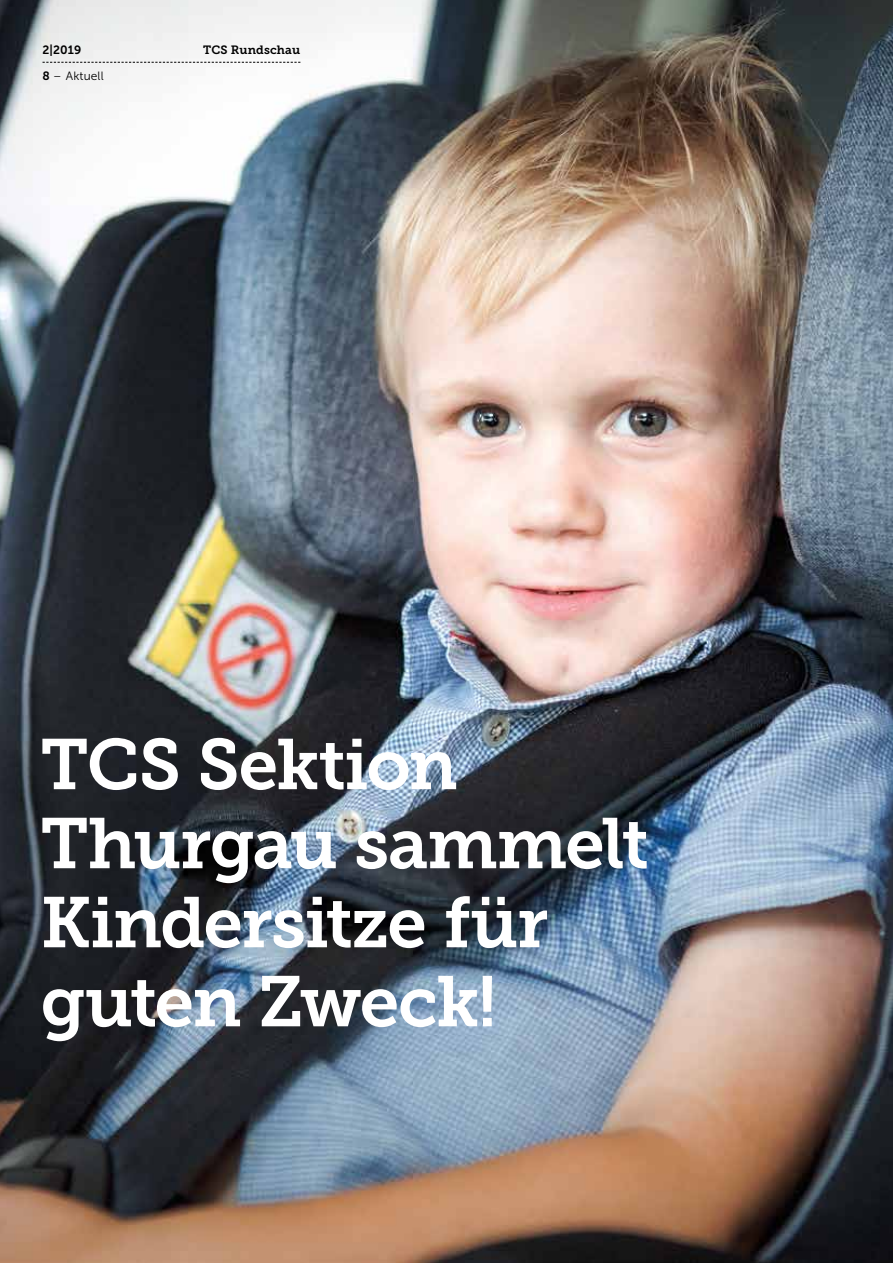
<style>
.page{position:relative;width:893px;height:1263px;background:#fff}
.page>*{position:absolute;margin:0;border:0;box-sizing:border-box;transform-origin:0 0}
.t1{font:71.1px/79.1px "Museo Slab 700";letter-spacing:-.025em;color:#fff}
.t2{font:12px "Museo Slab 700";letter-spacing:.01em;color:#000}
.t3{font:12px "Museo Sans 300";letter-spacing:.01em;color:#000}
.t4{font:12px "Museo Sans 700";color:#000}
.s1{font-family:"Museo Sans 700"}
</style>
<div class="page">
<img style="left:0;top:0;width:893px;height:1263px">
<svg style="left:43px;top:62px;width:257px;height:1px"></svg>
<p class="t4" style="left:43px;top:43px;width:40px">2|2019</p>
<p class="t2" style="left:203px;top:43px;width:98px">TCS Rundschau</p>
<p class="t3" style="left:43px;top:69px;width:63px"><span class="s1">8</span> – Aktuell</p>
<p class="t1" style="left:40px;top:725px;width:610px">TCS Sektion<br>Thurgau sammelt<br>Kindersitze für guten Zweck!</p>
</div>
